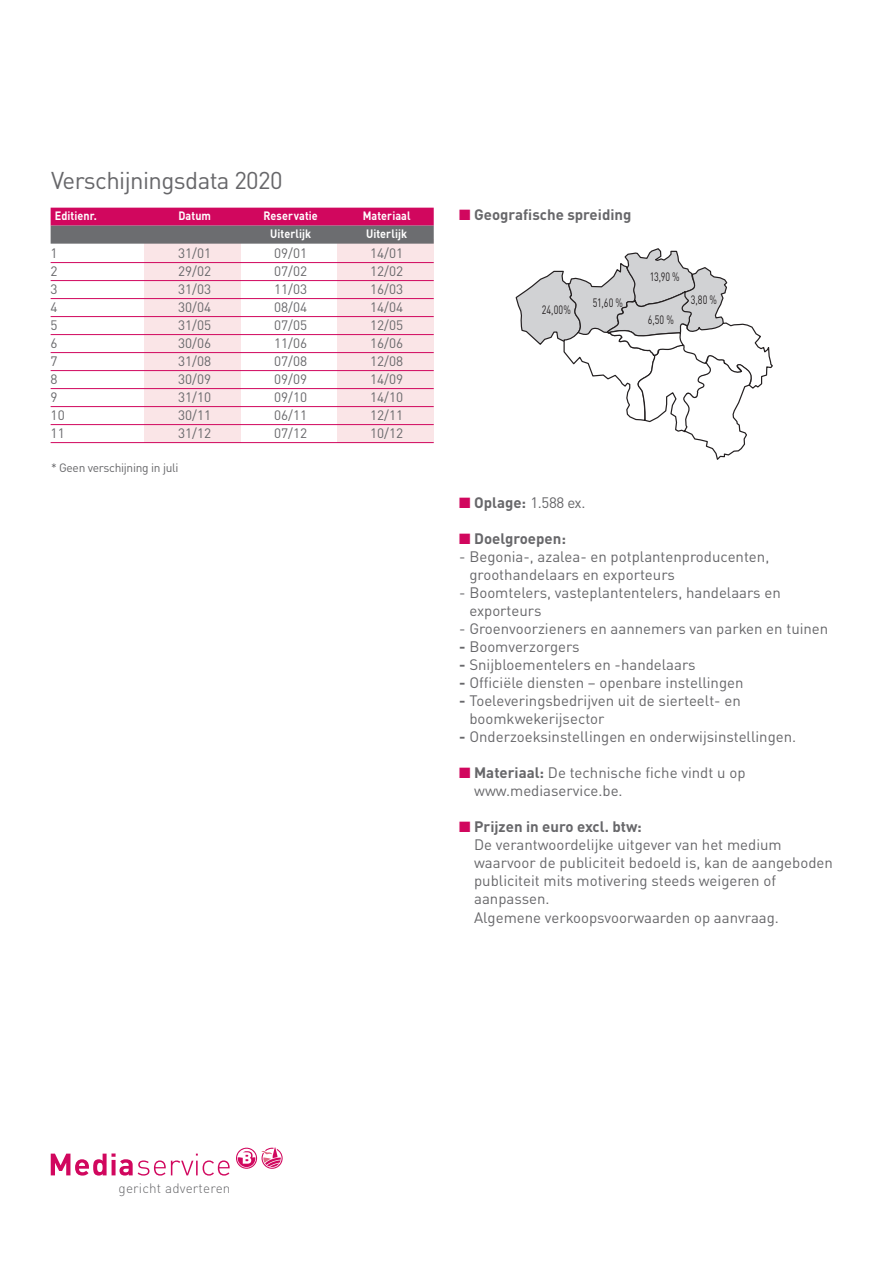
<style>
.page{position:relative;width:893px;height:1263px;background:#fff}
.page>*{position:absolute;margin:0;border:0;box-sizing:border-box;transform-origin:0 0}
._2016_Titel_klein{font:24px "DINOT";letter-spacing:-.025em;color:#67676a}
._2016_Opsomming{font:15px/18px "DINOT";color:#67676a}
._2016_Opsomming-2{font:700 15px "DINOT";color:#67676a}
._2016_Data_4{font:13.5px "DINOT";color:#67676a}
.t1{font:300 13.5px "DINOT";letter-spacing:.015em;color:#67676a}
._2016_Tabelkop_rood{font:700 12px "DINOT";letter-spacing:.005em;color:#fff;scale:.9 1}
._2016{font:12px "DINOT";letter-spacing:.01em;color:#231f20;scale:.75 1}
._2016_Tarief_body{font:12px "DINOT";letter-spacing:-.025em;color:#67676a}
._2016_Tabelkop_grijs{font:700 12px "DINOT";letter-spacing:.005em;color:#fff;scale:.9 1}
.s1{color:#d1075e}
.s2{font-weight:700}
</style>
<div class="page">
<svg style="left:51px;top:1153px;width:179px;height:22px"></svg>
<svg style="left:236px;top:1147px;width:47px;height:22px"></svg>
<div style="left:145px;top:239px;width:96px;height:203px;background:#fae5e7"></div>
<div style="left:337px;top:239px;width:97px;height:203px;background:#fae5e7"></div>
<div style="left:51px;top:208px;width:383px;height:18px;background:#d1075e"></div>
<div style="left:51px;top:226px;width:383px;height:18px;background:#6c6d70"></div>
<hr style="left:51px;top:262px;width:383px;height:1px;background:#d1075e">
<hr style="left:51px;top:280px;width:383px;height:1px;background:#d1075e">
<hr style="left:51px;top:298px;width:383px;height:1px;background:#d1075e">
<hr style="left:51px;top:316px;width:383px;height:1px;background:#d1075e">
<hr style="left:51px;top:334px;width:383px;height:1px;background:#d1075e">
<hr style="left:51px;top:352px;width:383px;height:1px;background:#d1075e">
<hr style="left:51px;top:370px;width:383px;height:1px;background:#d1075e">
<hr style="left:51px;top:388px;width:383px;height:1px;background:#d1075e">
<hr style="left:51px;top:406px;width:383px;height:1px;background:#d1075e">
<hr style="left:51px;top:424px;width:383px;height:1px;background:#d1075e">
<hr style="left:51px;top:442px;width:383px;height:1px;background:#d1075e">
<svg style="left:515px;top:248px;width:258px;height:212px"></svg>
<p class="_2016_Titel_klein" style="left:51px;top:165px;width:233px">Verschijningsdata 2020</p>
<p class="_2016_Tabelkop_rood" style="left:55px;top:208px;width:48px">Editienr.</p>
<p class="_2016_Tabelkop_rood" style="left:178px;top:208px;width:38px">Datum</p>
<p class="_2016_Tabelkop_rood" style="left:264px;top:208px;width:62px">Reservatie</p>
<p class="_2016_Tabelkop_rood" style="left:363px;top:208px;width:55px">Materiaal</p>
<p class="_2016_Tabelkop_grijs" style="left:270px;top:226px;width:47px">Uiterlijk</p>
<p class="_2016_Tabelkop_grijs" style="left:366px;top:226px;width:47px">Uiterlijk</p>
<p class="_2016_Data_4" style="left:51px;top:245px;width:9px">1</p>
<p class="_2016_Data_4" style="left:178px;top:245px;width:34px">31/01</p>
<p class="_2016_Data_4" style="left:274px;top:245px;width:34px">09/01</p>
<p class="_2016_Data_4" style="left:370px;top:245px;width:34px">14/01</p>
<p class="_2016_Data_4" style="left:51px;top:263px;width:9px">2</p>
<p class="_2016_Data_4" style="left:178px;top:263px;width:34px">29/02</p>
<p class="_2016_Data_4" style="left:274px;top:263px;width:34px">07/02</p>
<p class="_2016_Data_4" style="left:370px;top:263px;width:34px">12/02</p>
<p class="_2016_Data_4" style="left:51px;top:281px;width:9px">3</p>
<p class="_2016_Data_4" style="left:178px;top:281px;width:34px">31/03</p>
<p class="_2016_Data_4" style="left:274px;top:281px;width:34px">11/03</p>
<p class="_2016_Data_4" style="left:370px;top:281px;width:34px">16/03</p>
<p class="_2016_Data_4" style="left:51px;top:299px;width:9px">4</p>
<p class="_2016_Data_4" style="left:178px;top:299px;width:34px">30/04</p>
<p class="_2016_Data_4" style="left:274px;top:299px;width:34px">08/04</p>
<p class="_2016_Data_4" style="left:370px;top:299px;width:34px">14/04</p>
<p class="_2016_Data_4" style="left:51px;top:317px;width:9px">5</p>
<p class="_2016_Data_4" style="left:178px;top:317px;width:34px">31/05</p>
<p class="_2016_Data_4" style="left:274px;top:317px;width:34px">07/05</p>
<p class="_2016_Data_4" style="left:370px;top:317px;width:34px">12/05</p>
<p class="_2016_Data_4" style="left:51px;top:335px;width:9px">6</p>
<p class="_2016_Data_4" style="left:178px;top:335px;width:34px">30/06</p>
<p class="_2016_Data_4" style="left:274px;top:335px;width:34px">11/06</p>
<p class="_2016_Data_4" style="left:370px;top:335px;width:34px">16/06</p>
<p class="_2016_Data_4" style="left:51px;top:353px;width:9px">7</p>
<p class="_2016_Data_4" style="left:178px;top:353px;width:34px">31/08</p>
<p class="_2016_Data_4" style="left:274px;top:353px;width:34px">07/08</p>
<p class="_2016_Data_4" style="left:370px;top:353px;width:34px">12/08</p>
<p class="_2016_Data_4" style="left:51px;top:371px;width:9px">8</p>
<p class="_2016_Data_4" style="left:178px;top:371px;width:34px">30/09</p>
<p class="_2016_Data_4" style="left:274px;top:371px;width:34px">09/09</p>
<p class="_2016_Data_4" style="left:370px;top:371px;width:34px">14/09</p>
<p class="_2016_Data_4" style="left:51px;top:389px;width:9px">9</p>
<p class="_2016_Data_4" style="left:178px;top:389px;width:34px">31/10</p>
<p class="_2016_Data_4" style="left:274px;top:389px;width:34px">09/10</p>
<p class="_2016_Data_4" style="left:370px;top:389px;width:34px">14/10</p>
<p class="_2016_Data_4" style="left:51px;top:407px;width:16px">10</p>
<p class="_2016_Data_4" style="left:178px;top:407px;width:34px">30/11</p>
<p class="_2016_Data_4" style="left:274px;top:407px;width:34px">06/11</p>
<p class="_2016_Data_4" style="left:370px;top:407px;width:34px">12/11</p>
<p class="_2016_Data_4" style="left:51px;top:425px;width:16px">11</p>
<p class="_2016_Data_4" style="left:178px;top:425px;width:34px">31/12</p>
<p class="_2016_Data_4" style="left:274px;top:425px;width:34px">07/12</p>
<p class="_2016_Data_4" style="left:370px;top:425px;width:34px">10/12</p>
<p class="_2016_Tarief_body" style="left:51px;top:461px;width:129px">* Geen verschijning in juli</p>
<p class="_2016_Opsomming-2" style="left:459px;top:205px;width:174px"><span class="s1">■</span> Geografische spreiding</p>
<p class="_2016" style="left:542px;top:303px;width:40px">24,00%</p>
<p class="_2016" style="left:593px;top:295px;width:42px">51,60 %</p>
<p class="_2016" style="left:650px;top:269px;width:42px">13,90 %</p>
<p class="_2016" style="left:648px;top:312px;width:36px">6,50 %</p>
<p class="_2016" style="left:691px;top:292px;width:37px">3,80 %</p>
<p class="_2016_Opsomming" style="left:459px;top:494px;width:128px"><span class="s1">■</span> <span class="s2">Oplage:</span> 1.588 ex.</p>
<p class="_2016_Opsomming-2" style="left:459px;top:529px;width:108px"><span class="s1">■</span> Doelgroepen:</p>
<p class="_2016_Opsomming" style="left:469px;top:548px;width:301px;text-indent:-10px">- Begonia-, azalea- en potplantenproducenten, groothandelaars en exporteurs</p>
<p class="_2016_Opsomming" style="left:469px;top:584px;width:313px;text-indent:-10px">- Boomtelers, vasteplantentelers, handelaars en exporteurs</p>
<p class="_2016_Opsomming" style="left:459px;top:620px;width:371px">- Groenvoorzieners en aannemers van parken en tuinen</p>
<p class="_2016_Opsomming" style="left:459px;top:638px;width:122px"><span class="s2">-</span> Boomverzorgers</p>
<p class="_2016_Opsomming" style="left:459px;top:656px;width:238px"><span class="s2">-</span> Snijbloementelers en -handelaars</p>
<p class="_2016_Opsomming" style="left:459px;top:674px;width:286px"><span class="s2">-</span> Officiële diensten – openbare instellingen</p>
<p class="_2016_Opsomming" style="left:469px;top:692px;width:273px;text-indent:-10px"><span class="s2">-</span> Toeleveringsbedrijven uit de sierteelt- en boomkwekerijsector</p>
<p class="_2016_Opsomming" style="left:459px;top:728px;width:338px"><span class="s2">-</span> Onderzoeksinstellingen en onderwijsinstellingen.</p>
<p class="_2016_Opsomming" style="left:474px;top:764px;width:273px;text-indent:-15px"><span class="s1">■</span> <span class="s2">Materiaal:</span> De technische fiche vindt u op www.mediaservice.be.</p>
<p class="_2016_Opsomming" style="left:474px;top:818px;width:360px;text-indent:-15px"><span class="s1">■</span> <span class="s2">Prijzen in euro excl. btw:<br></span>De verantwoordelijke uitgever van het medium waarvoor de publiciteit bedoeld is, kan de aangeboden publiciteit mits motivering steeds weigeren of aanpassen.<br>Algemene verkoopsvoorwaarden op aanvraag.</p>
<p class="t1" style="left:119px;top:1180px;width:113px">gericht adverteren</p>
</div>
